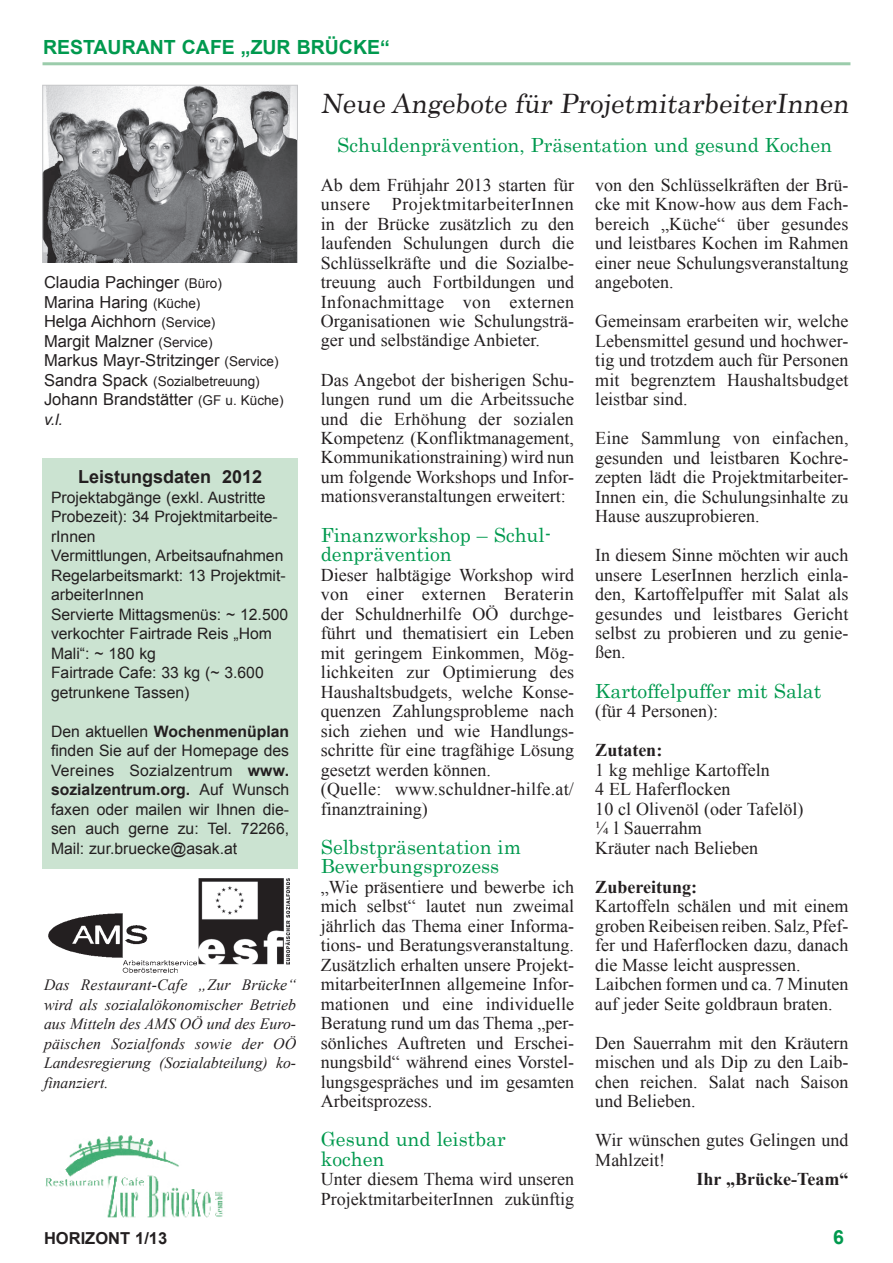
<style>
.page{position:relative;width:893px;height:1263px;background:#fff}
.page>*{position:absolute;margin:0;border:0;box-sizing:border-box;transform-origin:0 0}
.t1{font:26.7px "Century";color:#231f20}
.t2{font:19.5px/19.5px "Century";color:#00994e}
.t3{font:700 19.5px "Arial";color:#00994e}
.t4{font:18px/19.5px "Times New Roman";color:#231f20;text-align:justify}
.t5{font:700 18px "Times New Roman";color:#231f20}
.t6{font:700 18px "Arial";color:#231f20}
.t7{font:16.5px/19.5px "Arial";color:#231f20}
.t8{font:700 16.5px "Arial";color:#231f20}
.t9{font:15.75px/19.5px "Arial";color:#231f20}
.t10{font:italic 15.75px/19.5px "Times New Roman";color:#231f20;text-align:justify}
.t11{font:italic 15.75px "Arial";color:#231f20}
.t12{font:13.5px "Arial";color:#231f20}
.s1{font-size:13.5px}
.s2{font-size:16.5px}
.s3{font-weight:700}
</style>
<div class="page">
<hr style="left:43px;top:62px;width:807px;height:3px;background:#9bccab">
<div style="left:43px;top:458px;width:255px;height:410px;background:#cbe3d1"></div>
<img style="left:45px;top:1135px;width:178px;height:83px">
<img style="left:48px;top:913px;width:149px;height:59px">
<img style="left:198px;top:878px;width:92px;height:87px">
<img style="left:45px;top:87px;width:251px;height:176px">
<div style="left:43px;top:85px;width:255px;height:187px;border:1px solid #c7c8ca"></div>
<div style="left:43px;top:264px;width:255px;height:164px;background:#fff"></div>
<p class="t3" style="left:43px;top:34px;width:15px">restaurant</p>
<p class="t3" style="left:182px;top:34px;width:84px">cafe „zur</p>
<p class="t3" style="left:297px;top:34px;width:57px">brücke</p>
<p class="t3" style="left:380px;top:34px;width:11px">“</p>
<p class="t7" style="left:44px;top:273px;width:236px">Claudia Pachinger <span class="s1">(Büro)<br></span>Marina Haring <span class="s1">(Küche)<br></span>Helga Aichhorn <span class="s1">(Service)<br></span>Margit Malzner <span class="s1">(Service)<br></span>Markus Mayr-Stritzinger <span class="s1">(Service)</span></p>
<p class="t12" style="left:44px;top:372px;width:217px"><span class="s2">Sandra Spack</span> (Sozialbetreuung)</p>
<p class="t7" style="left:44px;top:390px;width:241px">Johann Brandstätter <span class="s1">(GF u. Küche)</span></p>
<p class="t11" style="left:44px;top:409px;width:20px">v.l.</p>
<p class="t6" style="left:78px;top:465px;width:186px">Leistungsdaten 2012</p>
<p class="t9" style="left:51px;top:487px;width:239px">Projektabgänge (exkl. Austritte<br>Probezeit): 34 Projektmitarbeite&shy;rInnen<br>Vermittlungen, Arbeitsaufnahmen<br>Regelarbeitsmarkt: 13 Projektmit&shy;arbeiterInnen<br>Servierte Mittagsmenüs: ~ 12.500 verkochter Fairtrade Reis „Hom<br>Mali“: ~ 180 kg<br>Fairtrade Cafe: 33 kg (~ 3.600 getrunkene Tassen)</p>
<p class="t9" style="left:51px;top:721px;width:240px;text-align:justify">Den aktuellen <span class="s3">Wochenmenüplan </span>finden Sie auf der Homepage des Vereines Sozialzentrum <span class="s3">www. sozialzentrum.org.</span> Auf Wunsch faxen oder mailen wir Ihnen die&shy;sen auch gerne zu: Tel. 72266, Mail: zur.bruecke@asak.at</p>
<p class="t10" style="left:44px;top:975px;width:254px">Das Restaurant-Cafe „Zur Brücke“ wird als sozialalökonomischer Betrieb aus Mitteln des AMS OÖ und des Euro&shy;päischen Sozialfonds sowie der OÖ Landesregierung (Sozialabteilung) ko&shy;finanziert.</p>
<p class="t8" style="left:44px;top:1227px;width:24px">Horizont</p>
<p class="t8" style="left:135px;top:1227px;width:34px">1/13</p>
<h1 class="t1" style="left:320px;top:80px;width:535px">Neue Angebote für Proj etmitarbeiterInnen</h1>
<p class="t2" style="left:337px;top:133px;width:496px">Schuldenprävention, Präsentation und gesund Kochen</p>
<p class="t4" style="left:321px;top:174px;width:255px">Ab dem Frühjahr 2013 starten für unsere ProjektmitarbeiterInnen in der Brücke zusätzlich zu den laufenden Schulungen durch die Schlüsselkräfte und die Sozialbe&shy;treuung auch Fortbildungen und Infonachmittage von externen Organisationen wie Schulungsträ&shy;ger und selbständige Anbieter.</p>
<p class="t4" style="left:321px;top:369px;width:255px">Das Angebot der bisherigen Schu&shy;lungen rund um die Arbeitssuche und die Erhöhung der sozialen Kompetenz (Konfliktmanagement, Kommunikationstraining) wird nun um folgende Workshops und Infor&shy;mationsveranstaltungen erweitert:</p>
<p class="t2" style="left:321px;top:523px;width:232px">Finanzworkshop – Schul&shy;denprävention</p>
<p class="t4" style="left:321px;top:564px;width:255px;text-align:left">Dieser halbtägige Workshop wird von einer externen Beraterin der Schuldnerhilfe OÖ durchge&shy;führt und thematisiert ein Leben mit geringem Einkommen, Mög&shy;lichkeiten zur Optimierung des<br>Haushaltsbudgets, welche Konse&shy;quenzen Zahlungsprobleme nach sich ziehen und wie Handlungs&shy;schritte für eine tragfähige Lösung gesetzt werden können.<br>(Quelle: www.schuldner-hilfe.at/ finanztraining)</p>
<p class="t2" style="left:321px;top:835px;width:202px">Selbstpräsentation im<br>Bewerbungsprozess</p>
<p class="t4" style="left:321px;top:876px;width:255px">„Wie präsentiere und bewerbe ich mich selbst“ lautet nun zweimal jährlich das Thema einer Informa&shy;tions- und Beratungsveranstaltung.<br>Zusätzlich erhalten unsere Projekt&shy;mitarbeiterInnen allgemeine Infor&shy;mationen und eine individuelle Beratung rund um das Thema „per&shy;sönliches Auftreten und Erschei&shy;nungsbild“ während eines Vorstel&shy;lungsgespräches und im gesamten Arbeitsprozess.</p>
<p class="t2" style="left:321px;top:1128px;width:186px">Gesund und leistbar kochen</p>
<p class="t4" style="left:321px;top:1169px;width:255px">Unter diesem Thema wird unseren<br>ProjektmitarbeiterInnen zukünftig</p>
<p class="t4" style="left:595px;top:174px;width:255px">von den Schlüsselkräften der Brü&shy;cke mit Know-how aus dem Fach&shy;bereich „Küche“ über gesundes und leistbares Kochen im Rahmen einer neue Schulungsveranstaltung angeboten.</p>
<p class="t4" style="left:595px;top:311px;width:255px">Gemeinsam erarbeiten wir, welche Lebensmittel gesund und hochwer&shy;tig und trotzdem auch für Personen mit begrenztem Haushaltsbudget leistbar sind.</p>
<p class="t4" style="left:595px;top:428px;width:255px">Eine Sammlung von einfachen, gesunden und leistbaren Kochre&shy;zepten lädt die Projektmitarbeiter-Innen ein, die Schulungsinhalte zu Hause auszuprobieren.</p>
<p class="t4" style="left:595px;top:545px;width:255px">In diesem Sinne möchten wir auch unsere LeserInnen herzlich einla&shy;den, Kartoffelpuffer mit Salat als gesundes und leistbares Gericht selbst zu probieren und zu genie&shy;ßen.</p>
<p class="t2" style="left:595px;top:679px;width:228px">Kartoffelpuffer mit Salat</p>
<p class="t4" style="left:595px;top:701px;width:124px">(für 4 Personen):</p>
<p class="t5" style="left:595px;top:738px;width:68px">Zutaten:</p>
<p class="t4" style="left:595px;top:759px;width:210px;text-align:left">1 kg mehlige Kartoffeln<br>4 EL Haferflocken<br>10 cl Olivenöl (oder Tafelöl) ¼ l Sauerrahm<br>Kräuter nach Belieben</p>
<p class="t5" style="left:595px;top:874px;width:103px">Zubereitung:</p>
<p class="t4" style="left:595px;top:896px;width:255px;text-align:left">Kartoffeln schälen und mit einem groben Reibeisen reiben. Salz, Pfef&shy;fer und Haferflocken dazu, danach die Masse leicht auspressen.<br>Laibchen formen und ca. 7 Minuten auf jeder Seite goldbraun braten.</p>
<p class="t4" style="left:595px;top:1032px;width:255px">Den Sauerrahm mit den Kräutern mischen und als Dip zu den Laib&shy;chen reichen. Salat nach Saison und Belieben.</p>
<p class="t4" style="left:595px;top:1130px;width:255px">Wir wünschen gutes Gelingen und<br>Mahlzeit!</p>
<p class="t5" style="left:697px;top:1166px;width:153px">Ihr „Brücke-Team“</p>
<p class="t3" style="left:833px;top:1224px;width:12px">6</p>
</div>
